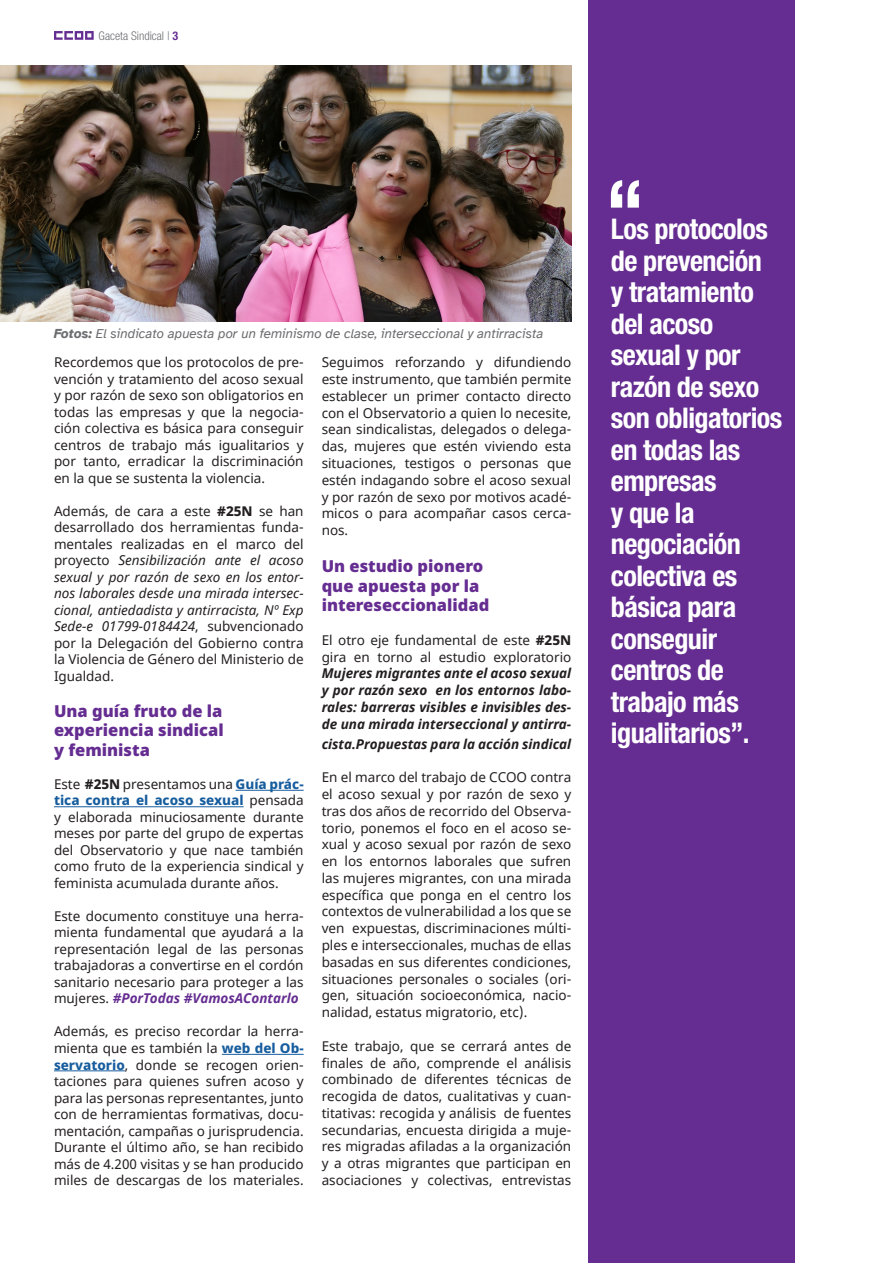
<style>
.page{position:relative;width:893px;height:1263px;background:#fff}
.page>*{position:absolute;margin:0;border:0;box-sizing:border-box;transform-origin:0 0}
.t1{font:700 condensed 28.5px/31.5px "Helvetica Neue LT Std";letter-spacing:-.02em;color:#fff}
.t2{font:900 16.5px/19.5px "Noto Sans";color:#652d91;text-align:justify}
.t3{font:13.5px/16.5px "Noto Sans";color:#231f20;text-align:justify}
.t4{font:italic 700 13.5px/16.8px "Noto Sans";color:#231f20;text-align:justify}
.t5{font:italic 13.5px "Atkinson Hyperlegible";color:#6c6d70}
.t6{font:300 condensed 12px "Helvetica Neue LT Std";color:#6c6d70}
.s1{font-weight:700;color:#652d91}
.s2{font-weight:700}
.s3{font-weight:800}
.s4{font-style:italic}
.s5{font-weight:800;color:#175d9e}
.s6{font-weight:700;font-style:italic;color:#652d91}
.s7{font-weight:400;font-style:normal}
.s8{font-weight:800;font-style:normal}
</style>
<div class="page">
<svg style="left:54px;top:31px;width:40px;height:9px"></svg>
<hr style="left:236px;top:790px;width:68px;height:1px;background:#175d9e">
<hr style="left:54px;top:806px;width:190px;height:1px;background:#175d9e">
<hr style="left:222px;top:1054px;width:82px;height:1px;background:#175d9e">
<hr style="left:54px;top:1070px;width:71px;height:1px;background:#175d9e">
<div style="left:589px;top:0;width:206px;height:1263px;background:#652d91"></div>
<img style="left:0;top:66px;width:571px;height:255px">
<svg style="left:611px;top:180px;width:28px;height:28px"></svg>
<p class="t6" style="left:99px;top:28px;width:81px">Gaceta Sindical | <span class="s1">3</span></p>
<p class="t5" style="left:54px;top:326px;width:491px"><span class="s2">Fotos:</span> El sindicato apuesta por un feminismo de clase, interseccional y antirracista</p>
<p class="t3" style="left:54px;top:355px;width:251px">Recordemos que los protocolos de pre&shy;vención y tratamiento del acoso sexual y por razón de sexo son obligatorios en todas las empresas y que la negocia&shy;ción colectiva es básica para conseguir centros de trabajo más igualitarios y por tanto, erradicar la discriminación en la que se sustenta la violencia.</p>
<p class="t3" style="left:54px;top:503px;width:251px">Además, de cara a este <span class="s3">#25N</span> se han desarrollado dos herramientas funda&shy;mentales realizadas en el marco del proyecto <span class="s4">Sensibilización ante el acoso sexual y por razón de sexo en los entor&shy;nos laborales desde una mirada intersec&shy;cional, antiedadista y antirracista, Nº Exp Sede-e 01799-0184424</span>, subvencionado por la Delegación del Gobierno contra la Violencia de Género del Ministerio de Igualdad.</p>
<p class="t2" style="left:54px;top:701px;width:171px">Una guía fruto de la experiencia sindical y feminista</p>
<p class="t3" style="left:54px;top:776px;width:251px">Este <span class="s3">#25N</span> presentamos una <span class="s5">Guía prác&shy;tica contra el acoso sexual</span> pensada y elaborada minuciosamente durante meses por parte del grupo de expertas del Observatorio y que nace también como fruto de la experiencia sindical y feminista acumulada durante años.</p>
<p class="t3" style="left:54px;top:908px;width:251px">Este documento constituye una herra&shy;mienta fundamental que ayudará a la representación legal de las personas trabajadoras a convertirse en el cordón sanitario necesario para proteger a las mujeres. <span class="s6">#PorTodas #VamosAContarlo</span></p>
<p class="t3" style="left:54px;top:1024px;width:251px">Además, es preciso recordar la herra&shy;mienta que es también la <span class="s5">web del Ob&shy;servatorio</span>, donde se recogen orien&shy;taciones para quienes sufren acoso y para las personas representantes, junto con de herramientas formativas, docu&shy;mentación, campañas o jurisprudencia.<br>Durante el último año, se han recibido más de 4.200 visitas y se han producido miles de descargas de los materiales.</p>
<p class="t3" style="left:322px;top:354px;width:251px">Seguimos reforzando y difundiendo este instrumento, que también permite establecer un primer contacto directo con el Observatorio a quien lo necesite, sean sindicalistas, delegados o delega&shy;das, mujeres que estén viviendo esta situaciones, testigos o personas que estén indagando sobre el acoso sexual y por razón de sexo por motivos acadé&shy;micos o para acompañar casos cerca&shy;nos.</p>
<p class="t2" style="left:322px;top:556px;width:169px;text-align:left">Un estudio pionero que apuesta por la intereseccionalidad</p>
<p class="t4" style="left:322px;top:631px;width:251px"><span class="s7">El otro eje fundamental de este</span> <span class="s8">#25N </span><span class="s7">gira en torno al estudio exploratorio </span>Mujeres migrantes ante el acoso sexual y por razón sexo en los entornos labo&shy;rales: barreras visibles e invisibles des&shy;de una mirada interseccional y antirra-</p>
<p class="t4" style="left:322px;top:735px;width:251px">cista.Propuestas para la acción sindical</p>
<p class="t3" style="left:322px;top:769px;width:251px">En el marco del trabajo de CCOO contra el acoso sexual y por razón de sexo y tras dos años de recorrido del Observa&shy;torio, ponemos el foco en el acoso se&shy;xual y acoso sexual por razón de sexo en los entornos laborales que sufren las mujeres migrantes, con una mirada específica que ponga en el centro los contextos de vulnerabilidad a los que se ven expuestas, discriminaciones múlti&shy;ples e interseccionales, muchas de ellas basadas en sus diferentes condiciones, situaciones personales o sociales (ori&shy;gen, situación socioeconómica, nacio&shy;nalidad, estatus migratorio, etc).</p>
<p class="t3" style="left:322px;top:1038px;width:251px">Este trabajo, que se cerrará antes de finales de año, comprende el análisis combinado de diferentes técnicas de recogida de datos, cualitativas y cuan&shy;titativas: recogida y análisis de fuentes secundarias, encuesta dirigida a muje&shy;res migradas afiladas a la organización y a otras migrantes que participan en asociaciones y colectivas, entrevistas</p>
<p class="t1" style="left:611px;top:213px;width:173px">Los protocolos de prevención<br>y tratamiento del acoso sexual y por razón de sexo son obligatorios en todas las empresas<br>y que la negociación colectiva es básica para conseguir centros de trabajo más igualitarios”.</p>
</div>
